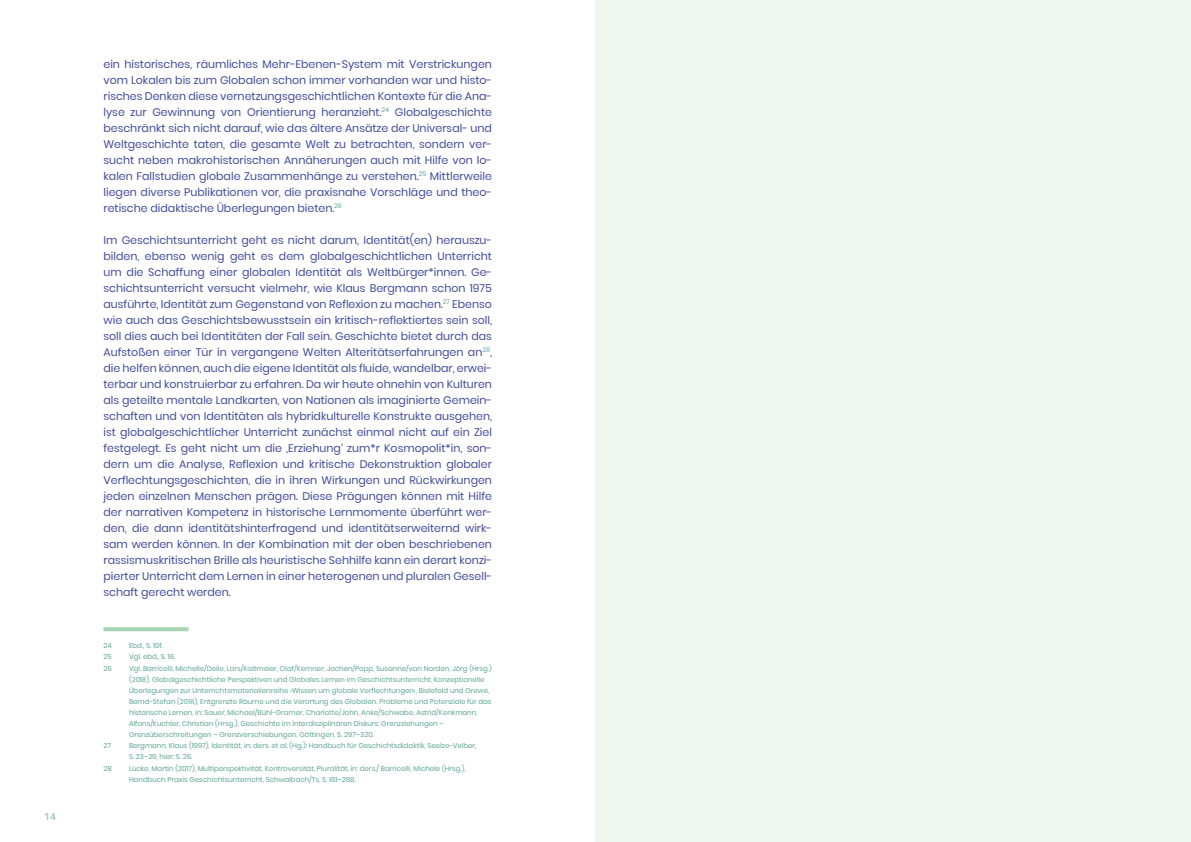
<style>
.page{position:relative;width:1191px;height:842px;background:#fff}
.page>*{position:absolute;margin:0;border:0;box-sizing:border-box;transform-origin:0 0}
.t1{font:11px/16px "Poppins";color:#434b9b;text-align:justify}
.t2{font:700 10px "Noto Sans";color:#a7d4b4}
.t3{font:7px/11px "Poppins";color:#5ea493}
</style>
<div class="page">
<svg style="left:103px;top:627px;width:86px;height:4px"></svg>
<div style="left:595px;top:0;width:596px;height:842px;background:#eff7f1"></div>
<p class="t2" style="left:44px;top:809px;width:13px">14</p>
<p class="t1" style="left:103px;top:56px;width:390px">ein historisches, räumliches Mehr-Ebenen-System mit Verstrickungen vom Lokalen bis zum Globalen schon immer vorhanden war und histo&shy;risches Denken diese vernetzungsgeschichtlichen Kontexte für die Ana&shy;lyse zur Gewinnung von Orientierung heranzieht.<sup>24</sup> Globalgeschichte beschränkt sich nicht darauf, wie das ältere Ansätze der Universal- und Weltgeschichte taten, die gesamte Welt zu betrachten, sondern ver&shy;sucht neben makrohistorischen Annäherungen auch mit Hilfe von lo&shy;kalen Fallstudien globale Zusammenhänge zu verstehen.<sup>25</sup> Mittlerweile liegen diverse Publikationen vor, die praxisnahe Vorschläge und theo&shy;retische didaktische Überlegungen bieten.<sup>26</sup></p>
<p class="t1" style="left:103px;top:232px;width:390px">Im Geschichtsunterricht geht es nicht darum, Identität(en) herauszu&shy;bilden, ebenso wenig geht es dem globalgeschichtlichen Unterricht um die Schaffung einer globalen Identität als Weltbürger*innen. Ge&shy;schichtsunterricht versucht vielmehr, wie Klaus Bergmann schon 1975 ausführte, Identität zum Gegenstand von Reflexion zu machen.<sup>27</sup> Ebenso wie auch das Geschichtsbewusstsein ein kritisch-reflektiertes sein soll, soll dies auch bei Identitäten der Fall sein. Geschichte bietet durch das Aufstoßen einer Tür in vergangene Welten Alteritätserfahrungen an<sup>28</sup>, die helfen können, auch die eigene Identität als fluide, wandelbar, erwei&shy;terbar und konstruierbar zu erfahren. Da wir heute ohnehin von Kulturen als geteilte mentale Landkarten, von Nationen als imaginierte Gemein&shy;schaften und von Identitäten als hybridkulturelle Konstrukte ausgehen, ist globalgeschichtlicher Unterricht zunächst einmal nicht auf ein Ziel festgelegt. Es geht nicht um die ‚Erziehung‘ zum*r Kosmopolit*in, son&shy;dern um die Analyse, Reflexion und kritische Dekonstruktion globaler Verflechtungsgeschichten, die in ihren Wirkungen und Rückwirkungen jeden einzelnen Menschen prägen. Diese Prägungen können mit Hilfe der narrativen Kompetenz in historische Lernmomente überführt wer&shy;den, die dann identitätshinterfragend und identitätserweiternd wirk&shy;sam werden können. In der Kombination mit der oben beschriebenen rassismuskritischen Brille als heuristische Sehhilfe kann ein derart konzi&shy;pierter Unterricht dem Lernen in einer heterogenen und pluralen Gesell&shy;schaft gerecht werden.</p>
<p class="t3" style="left:103px;top:640px;width:10px">24</p>
<p class="t3" style="left:129px;top:640px;width:35px">Ebd., S. 10f.</p>
<p class="t3" style="left:103px;top:651px;width:10px">25</p>
<p class="t3" style="left:129px;top:651px;width:48px">Vgl. ebd., S. 16.</p>
<p class="t3" style="left:103px;top:663px;width:10px">26</p>
<p class="t3" style="left:129px;top:663px;width:364px">Vgl. Barricelli, Michelle/Deile, Lars/Kaltmeier, Olaf/Kemner, Jochen/Popp, Susanne/van Norden, Jörg (Hrsg.) (2018), Globalgeschichtliche Perspektiven und Globales Lernen im Geschichtsunterricht. Konzeptionelle Überlegungen zur Unterrichtsmaterialienreihe ›Wissen um globale Verflechtungen‹, Bielefeld und Grewe, Bernd-Stefan (2018), Entgrenzte Räume und die Verortung des Globalen. Probleme und Potenziale für das historische Lernen, in: Sauer, Michael/Bühl-Gramer, Charlotte/John, Anke/Schwabe, Astrid/Kenkmann, Alfons/Kuchler, Christian (Hrsg.), Geschichte im interdisziplinären Diskurs: Grenzziehungen – Grenzüberschreitungen – Grenzverschiebungen, Göttingen, S. 297–320.</p>
<p class="t3" style="left:103px;top:740px;width:9px">27</p>
<p class="t3" style="left:129px;top:740px;width:349px">Bergmann, Klaus (1997), Identität, in: ders. et al. (Hg.): Handbuch für Geschichtsdidaktik, Seelze-Velber,<br>S. 23–29, hier: S. 26.</p>
<p class="t3" style="left:103px;top:763px;width:10px">28</p>
<p class="t3" style="left:129px;top:763px;width:338px">Lücke, Martin (2017), Multiperspektivität, Kontroversität, Pluralität, in: ders./ Barricelli, Michele (Hrsg.),<br>Handbuch Praxis Geschichtsunterricht, Schwalbach/Ts, S. 181–288.</p>
</div>
